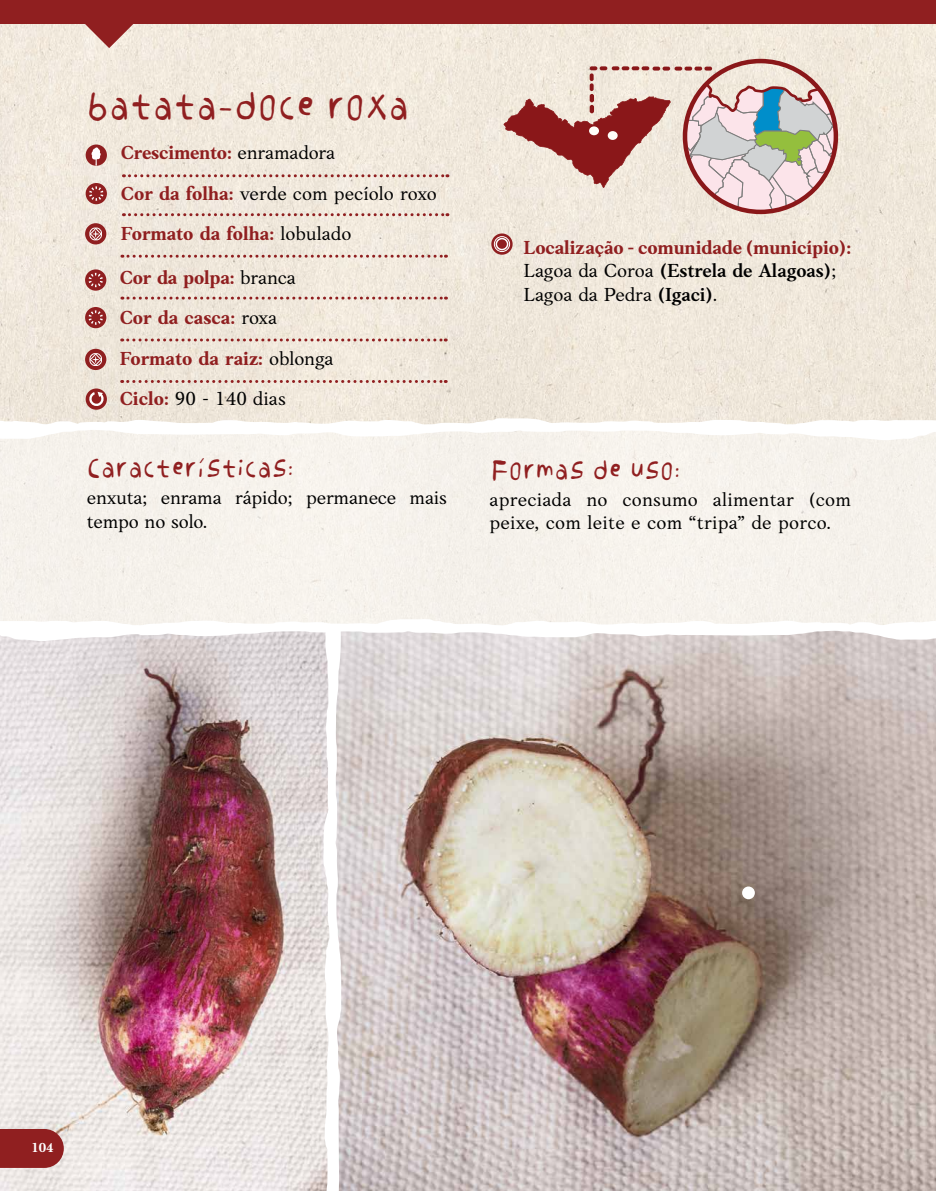
<style>
.page{position:relative;width:936px;height:1191px;background:#fff}
.page>*{position:absolute;margin:0;border:0;box-sizing:border-box;transform-origin:0 0}
.t1{font:39px "Corose Alt 01";color:#901f20}
.t2{font:27px "Corose Alt 01";color:#901f20}
.t3{font:700 19.5px/40.3px "Anko";letter-spacing:-.005em;color:#901f20}
.t4{font:19.5px/23.4px "Anko";letter-spacing:.01em;color:#000}
.t5{font:19.5px/23.4px "Anko";letter-spacing:-.01em;color:#000}
.t6{font:700 13.5px "Anko";color:#fff}
.s1{font-weight:400;color:#000}
.s2{font-weight:600;color:#000}
</style>
<div class="page">
<img style="left:0;top:24px;width:935px;height:394px">
<div style="left:0;top:0;width:935px;height:24px;background:#901f20"></div>
<svg style="left:85px;top:24px;width:48px;height:24px"></svg>
<div style="left:0;top:427px;width:935px;height:287px;background:#f6f2ec"></div>
<svg style="left:0;top:418px;width:936px;height:22px"></svg>
<svg style="left:123px;top:213px;width:325px;height:3px"></svg>
<svg style="left:122px;top:296px;width:324px;height:3px"></svg>
<div style="left:86px;top:183px;width:21px;height:21px;background:#901f20;border-radius:50%"></div>
<svg style="left:89px;top:186px;width:14px;height:15px"></svg>
<svg style="left:86px;top:388px;width:21px;height:22px"></svg>
<svg style="left:89px;top:392px;width:15px;height:15px"></svg>
<svg style="left:491px;top:233px;width:21px;height:22px"></svg>
<div style="left:494px;top:236px;width:16px;height:16px;border:1px solid #fff;border-radius:50%"></div>
<div style="left:495px;top:238px;width:13px;height:12px;border:2px solid #fff;border-radius:50%"></div>
<svg style="left:123px;top:174px;width:325px;height:3px"></svg>
<svg style="left:122px;top:255px;width:324px;height:3px"></svg>
<svg style="left:85px;top:269px;width:21px;height:22px"></svg>
<svg style="left:89px;top:273px;width:14px;height:14px"></svg>
<div style="left:85px;top:307px;width:21px;height:21px;background:#901f20;border-radius:50%"></div>
<svg style="left:89px;top:310px;width:14px;height:15px"></svg>
<div style="left:86px;top:144px;width:21px;height:22px;background:#901f20;border-radius:50%"></div>
<svg style="left:91px;top:147px;width:10px;height:19px"></svg>
<svg style="left:503px;top:61px;width:332px;height:151px;background:#d3b9b2"></svg>
<div style="left:589px;top:126px;width:10px;height:9px;background:#fffef9;border-radius:50%"></div>
<div style="left:607px;top:131px;width:10px;height:9px;background:#fffef9;border-radius:50%"></div>
<svg style="left:122px;top:338px;width:324px;height:3px"></svg>
<svg style="left:122px;top:380px;width:324px;height:3px"></svg>
<div style="left:85px;top:349px;width:21px;height:21px;background:#901f20;border-radius:50%"></div>
<svg style="left:89px;top:353px;width:13px;height:13px"></svg>
<div style="left:85px;top:223px;width:21px;height:21px;background:#901f20;border-radius:50%"></div>
<svg style="left:89px;top:227px;width:13px;height:14px"></svg>
<img style="left:0;top:619px;width:936px;height:572px">
<h1 class="t1" style="left:86px;top:78px;width:324px">batata-doce roxa</h1>
<p class="t3" style="left:121px;top:132px;width:317px">Crescimento: <span class="s1">enramadora<br></span>Cor da folha: <span class="s1">verde com pecíolo roxo<br></span>Formato da folha: <span class="s1">lobulado</span></p>
<p class="t3" style="left:120px;top:257px;width:215px">Cor da polpa: <span class="s1">branca<br></span>Cor da casca: <span class="s1">roxa<br></span>Formato da raiz: <span class="s1">oblonga<br></span>Ciclo: <span class="s1">90 - 140 dias</span></p>
<h2 class="t2" style="left:87px;top:449px;width:208px">Características:</h2>
<p class="t5" style="left:87px;top:486px;width:361px">enxuta; enrama rápido; permanece mais tempo no solo.</p>
<p class="t3" style="left:523px;top:236px;width:329px;line-height:23.4px">Localização - comunidade (município):<br><span class="s1">Lagoa da Coroa</span> <span class="s2">(Estrela de Alagoas)</span><span class="s1">;<br>Lagoa da Pedra</span> <span class="s2">(Igaci)</span><span class="s1">.</span></p>
<h2 class="t2" style="left:491px;top:450px;width:191px">Formas de uso:</h2>
<p class="t4" style="left:489px;top:487px;width:363px">apreciada no consumo alimentar (com peixe, com leite e com “tripa” de porco.</p>
<p class="t6" style="left:31px;top:1139px;width:24px">104</p>
</div>
